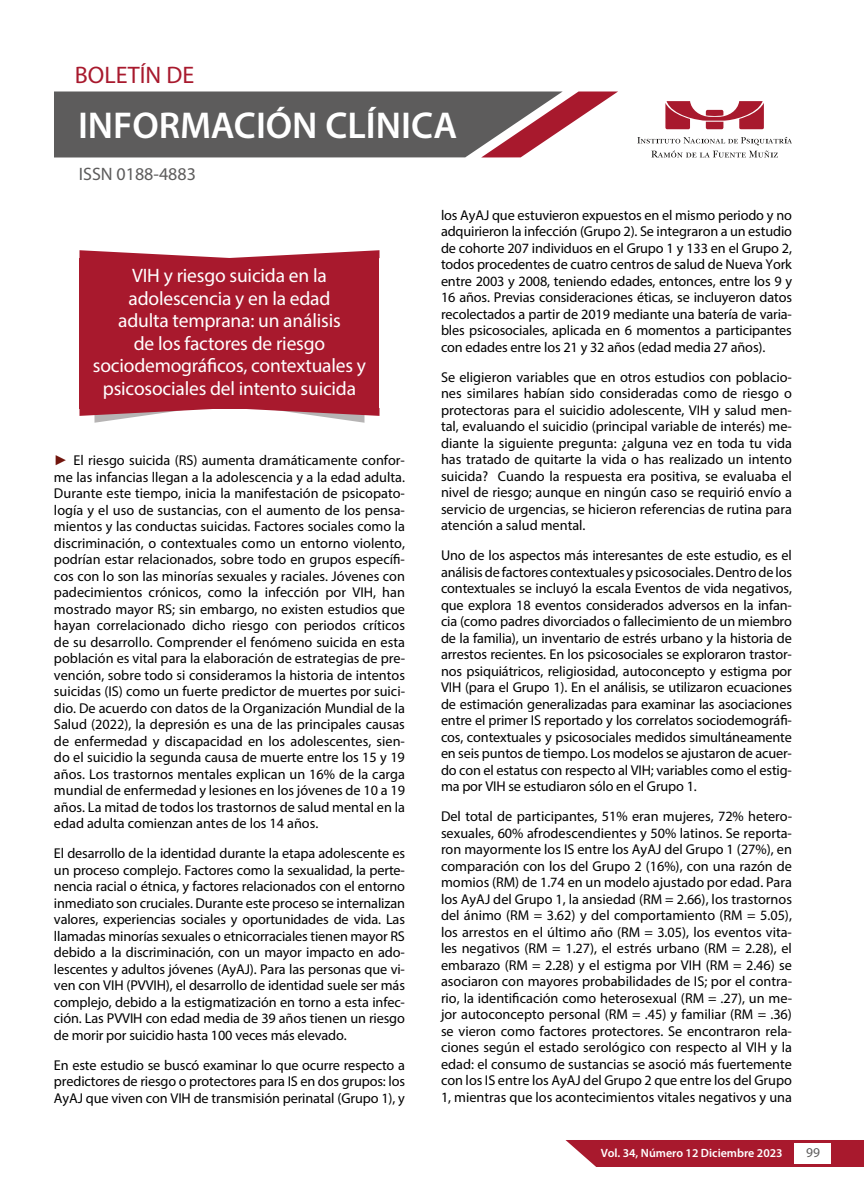
<style>
.page{position:relative;width:864px;height:1188px;background:#fff}
.page>*{position:absolute;margin:0;border:0;box-sizing:border-box;transform-origin:0 0}
.t1{font:600 37.5px "Myriad Pro";color:#fff}
.t2{font:24px "Myriad Pro";color:#a8192d}
.t3{font:19.5px/22.5px "Myriad Pro";letter-spacing:-.01em;color:#fff;text-align:center}
.t4{font:18px "Myriad Pro";color:#5d5c5c}
.t5{font:14.25px/16.5px "Myriad Pro";letter-spacing:-.01em;color:#000;text-align:justify}
.t6{font:13.5px "Myriad Pro";color:#5d5c5c}
.t7{font:600 12px "Myriad Pro";color:#fff}
.s1{font-family:"Arial";color:#71150d}
</style>
<div class="page">
<svg style="left:54px;top:92px;width:564px;height:66px;background:#766b6c"></svg>
<svg style="left:665px;top:101px;width:99px;height:28px"></svg>
<svg style="left:651px;top:151px;width:127px;height:7px"></svg>
<svg style="left:637px;top:137px;width:155px;height:8px"></svg>
<div style="left:566px;top:1140px;width:298px;height:27px;background:#a8192d"></div>
<div style="left:795px;top:1143px;width:36px;height:21px;background:#fff"></div>
<svg style="left:80px;top:250px;width:300px;height:8px"></svg>
<div style="left:80px;top:258px;width:300px;height:150px;background:#a8192d"></div>
<svg style="left:80px;top:408px;width:300px;height:15px"></svg>
<h2 class="t2" style="left:75px;top:60px;width:121px">BOLETÍN DE</h2>
<h1 class="t1" style="left:78px;top:101px;width:381px">INFORMACIÓN CLÍNICA</h1>
<p class="t4" style="left:79px;top:163px;width:119px">ISSN 0188-4883</p>
<h3 class="t3" style="left:93px;top:264px;width:275px">VIH y riesgo suicida en la adolescencia y en la edad<br>adulta temprana: un análisis<br>de los factores de riesgo sociodemográficos, contextuales y psicosociales del intento suicida</h3>
<p class="t5" style="left:54px;top:452px;width:353px"><span class="s1">►</span> El riesgo suicida (RS) aumenta dramáticamente confor&shy;me las infancias llegan a la adolescencia y a la edad adulta.<br>Durante este tiempo, inicia la manifestación de psicopato&shy;logía y el uso de sustancias, con el aumento de los pensa&shy;mientos y las conductas suicidas. Factores sociales como la discriminación, o contextuales como un entorno violento, podrían estar relacionados, sobre todo en grupos específi&shy;cos con lo son las minorías sexuales y raciales. Jóvenes con padecimientos crónicos, como la infección por VIH, han mostrado mayor RS; sin embargo, no existen estudios que hayan correlacionado dicho riesgo con periodos críticos de su desarrollo. Comprender el fenómeno suicida en esta población es vital para la elaboración de estrategias de pre&shy;vención, sobre todo si consideramos la historia de intentos suicidas (IS) como un fuerte predictor de muertes por suici&shy;dio. De acuerdo con datos de la Organización Mundial de la Salud (2022), la depresión es una de las principales causas de enfermedad y discapacidad en los adolescentes, sien&shy;do el suicidio la segunda causa de muerte entre los 15 y 19 años. Los trastornos mentales explican un 16% de la carga mundial de enfermedad y lesiones en los jóvenes de 10 a 19 años. La mitad de todos los trastornos de salud mental en la edad adulta comienzan antes de los 14 años.</p>
<p class="t5" style="left:54px;top:845px;width:353px">El desarrollo de la identidad durante la etapa adolescente es un proceso complejo. Factores como la sexualidad, la perte&shy;nencia racial o étnica, y factores relacionados con el entorno inmediato son cruciales. Durante este proceso se internalizan valores, experiencias sociales y oportunidades de vida. Las llamadas minorías sexuales o etnicorraciales tienen mayor RS debido a la discriminación, con un mayor impacto en ado&shy;lescentes y adultos jóvenes (AyAJ). Para las personas que vi&shy;ven con VIH (PVVIH), el desarrollo de identidad suele ser más complejo, debido a la estigmatización en torno a esta infec&shy;ción. Las PVVIH con edad media de 39 años tienen un riesgo de morir por suicidio hasta 100 veces más elevado.</p>
<p class="t5" style="left:54px;top:1057px;width:353px">En este estudio se buscó examinar lo que ocurre respecto a predictores de riesgo o protectores para IS en dos grupos: los AyAJ que viven con VIH de transmisión perinatal (Grupo 1), y</p>
<p class="t5" style="left:441px;top:207px;width:353px">los AyAJ que estuvieron expuestos en el mismo periodo y no adquirieron la infección (Grupo 2). Se integraron a un estudio de cohorte 207 individuos en el Grupo 1 y 133 en el Grupo 2, todos procedentes de cuatro centros de salud de Nueva York entre 2003 y 2008, teniendo edades, entonces, entre los 9 y 16 años. Previas consideraciones éticas, se incluyeron datos recolectados a partir de 2019 mediante una batería de varia&shy;bles psicosociales, aplicada en 6 momentos a participantes con edades entre los 21 y 32 años (edad media 27 años).</p>
<p class="t5" style="left:441px;top:369px;width:353px">Se eligieron variables que en otros estudios con poblacio&shy;nes similares habían sido consideradas como de riesgo o protectoras para el suicidio adolescente, VIH y salud men&shy;tal, evaluando el suicidio (principal variable de interés) me&shy;diante la siguiente pregunta: ¿alguna vez en toda tu vida has tratado de quitarte la vida o has realizado un intento suicida? Cuando la respuesta era positiva, se evaluaba el nivel de riesgo; aunque en ningún caso se requirió envío a servicio de urgencias, se hicieron referencias de rutina para atención a salud mental.</p>
<p class="t5" style="left:441px;top:547px;width:353px">Uno de los aspectos más interesantes de este estudio, es el análisis de factores contextuales y psicosociales. Dentro de los contextuales se incluyó la escala Eventos de vida negativos, que explora 18 eventos considerados adversos en la infan&shy;cia (como padres divorciados o fallecimiento de un miembro de la familia), un inventario de estrés urbano y la historia de arrestos recientes. En los psicosociales se exploraron trastor&shy;nos psiquiátricos, religiosidad, autoconcepto y estigma por VIH (para el Grupo 1). En el análisis, se utilizaron ecuaciones de estimación generalizadas para examinar las asociaciones entre el primer IS reportado y los correlatos sociodemográfi&shy;cos, contextuales y psicosociales medidos simultáneamente en seis puntos de tiempo. Los modelos se ajustaron de acuer&shy;do con el estatus con respecto al VIH; variables como el estig&shy;ma por VIH se estudiaron sólo en el Grupo 1.</p>
<p class="t5" style="left:441px;top:808px;width:353px">Del total de participantes, 51% eran mujeres, 72% hetero&shy;sexuales, 60% afrodescendientes y 50% latinos. Se reporta&shy;ron mayormente los IS entre los AyAJ del Grupo 1 (27%), en comparación con los del Grupo 2 (16%), con una razón de momios (RM) de 1.74 en un modelo ajustado por edad. Para los AyAJ del Grupo 1, la ansiedad (RM = 2.66), los trastornos del ánimo (RM = 3.62) y del comportamiento (RM = 5.05), los arrestos en el último año (RM = 3.05), los eventos vita&shy;les negativos (RM = 1.27), el estrés urbano (RM = 2.28), el embarazo (RM = 2.28) y el estigma por VIH (RM = 2.46) se asociaron con mayores probabilidades de IS; por el contra&shy;rio, la identificación como heterosexual (RM = .27), un me&shy;jor autoconcepto personal (RM = .45) y familiar (RM = .36) se vieron como factores protectores. Se encontraron rela&shy;ciones según el estado serológico con respecto al VIH y la edad: el consumo de sustancias se asoció más fuertemente con los IS entre los AyAJ del Grupo 2 que entre los del Grupo 1, mientras que los acontecimientos vitales negativos y una</p>
<p class="t7" style="left:601px;top:1146px;width:183px">Vol. 34, Número 12 Diciembre 2023</p>
<p class="t6" style="left:806px;top:1144px;width:15px">99</p>
</div>
